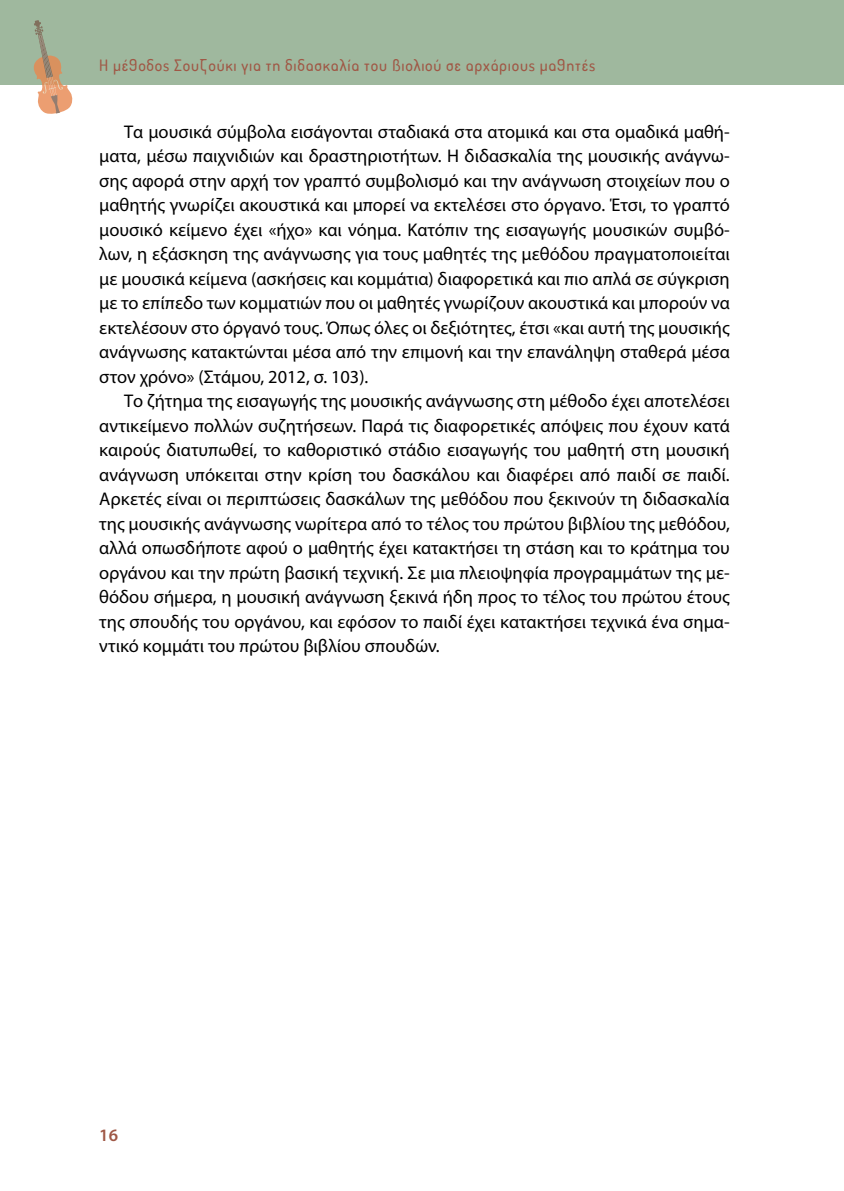
<style>
.page{position:relative;width:844px;height:1191px;background:#fff}
.page>*{position:absolute;margin:0;border:0;box-sizing:border-box;transform-origin:0 0}
.t1{font:18.38px/24.5px "Myriad Pro";color:#000;text-align:justify}
.t2{font:600 17.5px "Myriad Pro";color:#9f5745}
.t3{font:500 15.75px "Aka Acid Dosis";letter-spacing:.05em;color:#9f5745}
</style>
<div class="page">
<div style="left:0;top:0;width:843px;height:84px;background:#9fb89e"></div>
<svg style="left:33px;top:20px;width:40px;height:94px"></svg>
<p class="t3" style="left:99px;top:55px;width:497px">Η μέθοδος Σουζούκι για τη διδασκαλία του βιολιού σε αρχάριους μαθητές</p>
<p class="t1" style="left:99px;top:119px;width:632px;text-indent:25px">Τα μουσικά σύμβολα εισάγονται σταδιακά στα ατομικά και στα ομαδικά μαθή&shy;ματα, μέσω παιχνιδιών και δραστηριοτήτων. Η διδασκαλία της μουσικής ανάγνω&shy;σης αφορά στην αρχή τον γραπτό συμβολισμό και την ανάγνωση στοιχείων που ο μαθητής γνωρίζει ακουστικά και μπορεί να εκτελέσει στο όργανο. Έτσι, το γραπτό μουσικό κείμενο έχει «ήχο» και νόημα. Κατόπιν της εισαγωγής μουσικών συμβό&shy;λων, η εξάσκηση της ανάγνωσης για τους μαθητές της μεθόδου πραγματοποιείται με μουσικά κείμενα (ασκήσεις και κομμάτια) διαφορετικά και πιο απλά σε σύγκριση με το επίπεδο των κομματιών που οι μαθητές γνωρίζουν ακουστικά και μπορούν να εκτελέσουν στο όργανό τους. Όπως όλες οι δεξιότητες, έτσι «και αυτή της μουσικής ανάγνωσης κατακτώνται μέσα από την επιμονή και την επανάληψη σταθερά μέσα στον χρόνο» (Στάμου, 2012, σ. 103).</p>
<p class="t1" style="left:99px;top:389px;width:632px;text-indent:25px">Το ζήτημα της εισαγωγής της μουσικής ανάγνωσης στη μέθοδο έχει αποτελέσει αντικείμενο πολλών συζητήσεων. Παρά τις διαφορετικές απόψεις που έχουν κατά καιρούς διατυπωθεί, το καθοριστικό στάδιο εισαγωγής του μαθητή στη μουσική ανάγνωση υπόκειται στην κρίση του δασκάλου και διαφέρει από παιδί σε παιδί.<br>Αρκετές είναι οι περιπτώσεις δασκάλων της μεθόδου που ξεκινούν τη διδασκαλία της μουσικής ανάγνωσης νωρίτερα από το τέλος του πρώτου βιβλίου της μεθόδου, αλλά οπωσδήποτε αφού ο μαθητής έχει κατακτήσει τη στάση και το κράτημα του οργάνου και την πρώτη βασική τεχνική. Σε μια πλειοψηφία προγραμμάτων της με&shy;θόδου σήμερα, η μουσική ανάγνωση ξεκινά ήδη προς το τέλος του πρώτου έτους της σπουδής του οργάνου, και εφόσον το παιδί έχει κατακτήσει τεχνικά ένα σημα&shy;ντικό κομμάτι του πρώτου βιβλίου σπουδών.</p>
<p class="t2" style="left:99px;top:1124px;width:20px">16</p>
</div>
